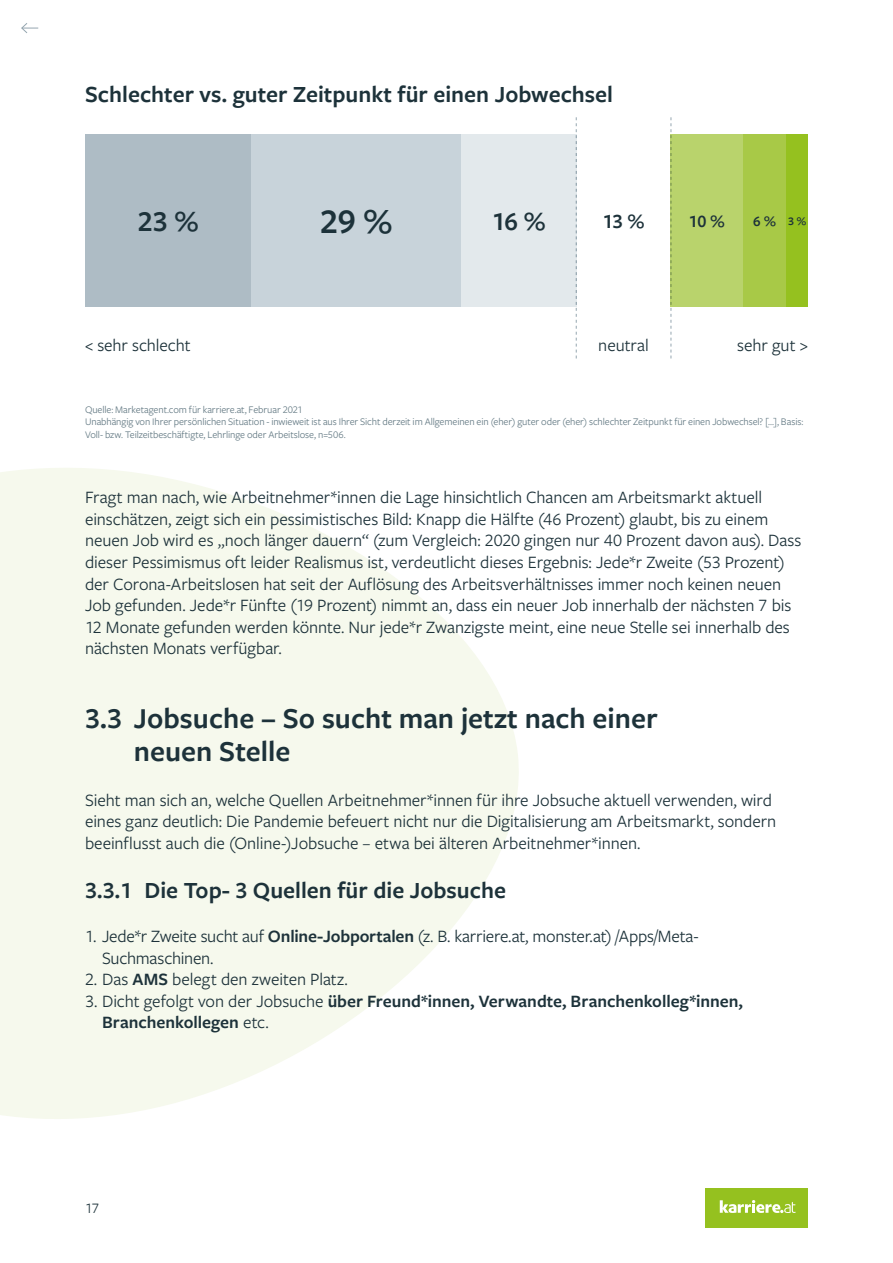
<style>
.page{position:relative;width:893px;height:1263px;background:#fff}
.page>*{position:absolute;margin:0;border:0;box-sizing:border-box;transform-origin:0 0}
.t1{font:600 36px "Freight Sans Pro K";color:#1d323a}
.t2{font:600 30px/33px "Freight Sans Pro K";color:#1d323a}
.t3{font:600 27px "Freight Sans Pro K";color:#1d323a}
.t4{font:600 24px "Freight Sans Pro K";color:#1d323a}
.t5{font:600 21px "Freight Sans Pro K";color:#1d323a}
.t6{font:18px/21.6px "Freight Sans Pro K";letter-spacing:-.005em;color:#1d323a}
.t7{font:600 18px/21.6px "Freight Sans Pro K";color:#1d323a}
.t8{font:600 15px "Freight Sans Pro K";color:#1d323a}
.t9{font:15px "Freight Sans Pro K";color:#1d323a}
.t10{font:10.5px/12.6px "Freight Sans Pro K";letter-spacing:-.01em;color:#647a84}
.s1{font-size:12px}
.s2{font-weight:600}
.s3{font-weight:400}
</style>
<div class="page">
<div style="left:706px;top:1188px;width:102px;height:39px;background:#95c11f"></div>
<svg style="left:720px;top:1200px;width:75px;height:13px"></svg>
<svg style="left:21px;top:23px;width:17px;height:10px"></svg>
<svg style="left:0;top:468px;width:519px;height:651px;fill:#f6f9ed"></svg>
<div style="left:85px;top:135px;width:166px;height:172px;background:#aebcc5"></div>
<div style="left:251px;top:135px;width:210px;height:172px;background:#c8d3da"></div>
<div style="left:461px;top:135px;width:116px;height:172px;background:#e3e9ec"></div>
<div style="left:671px;top:135px;width:72px;height:172px;background:#b9d36c"></div>
<div style="left:743px;top:135px;width:43px;height:172px;background:#a8c947"></div>
<div style="left:786px;top:135px;width:22px;height:172px;background:#95c11f"></div>
<svg style="left:576px;top:117px;width:1px;height:241px"></svg>
<svg style="left:671px;top:117px;width:1px;height:241px"></svg>
<h3 class="t4" style="left:85px;top:78px;width:530px">Schlechter vs. guter Zeitpunkt für einen Jobwechsel</h3>
<h2 class="t2" style="left:138px;top:204px;width:62px">23 %</h2>
<h1 class="t1" style="left:320px;top:197px;width:74px">29 %</h1>
<h3 class="t3" style="left:492px;top:203px;width:55px">16 %</h3>
<p class="t5" style="left:603px;top:207px;width:43px">13 %</p>
<p class="t7" style="left:689px;top:210px;width:37px">10 %</p>
<p class="t8" style="left:753px;top:211px;width:54px">6 % <span class="s1">3 %</span></p>
<p class="t6" style="left:85px;top:334px;width:107px">&lt; sehr schlecht</p>
<p class="t6" style="left:598px;top:334px;width:52px">neutral</p>
<p class="t6" style="left:737px;top:334px;width:72px">sehr gut &gt;</p>
<p class="t10" style="left:85px;top:402px;width:720px">Quelle: Marketagent.com für karriere.at, Februar 2021<br>Unabhängig von Ihrer persönlichen Situation - inwieweit ist aus Ihrer Sicht derzeit im Allgemeinen ein (eher) guter oder (eher) schlechter Zeitpunkt für einen Jobwechsel? [...], Basis:<br>Voll- bzw. Teilzeitbeschäftigte, Lehrlinge oder Arbeitslose, n=506.</p>
<p class="t6" style="left:85px;top:486px;width:718px">Fragt man nach, wie Arbeitnehmer*innen die Lage hinsichtlich Chancen am Arbeitsmarkt aktuell einschätzen, zeigt sich ein pessimistisches Bild: Knapp die Hälfte (46 Prozent) glaubt, bis zu einem neuen Job wird es „noch länger dauern“ (zum Vergleich: 2020 gingen nur 40 Prozent davon aus). Dass dieser Pessimismus oft leider Realismus ist, verdeutlicht dieses Ergebnis: Jede*r Zweite (53 Prozent) der Corona-Arbeitslosen hat seit der Auflösung des Arbeitsverhältnisses immer noch keinen neuen Job gefunden. Jede*r Fünfte (19 Prozent) nimmt an, dass ein neuer Job innerhalb der nächsten 7 bis 12 Monate gefunden werden könnte. Nur jede*r Zwanzigste meint, eine neue Stelle sei innerhalb des nächsten Monats verfügbar.</p>
<h2 class="t2" style="left:134px;top:701px;width:525px;text-indent:-49px">3.3 Jobsuche – So sucht man jetzt nach einer neuen Stelle</h2>
<p class="t6" style="left:85px;top:788px;width:693px">Sieht man sich an, welche Quellen Arbeitnehmer*innen für ihre Jobsuche aktuell verwenden, wird eines ganz deutlich: Die Pandemie befeuert nicht nur die Digitalisierung am Arbeitsmarkt, sondern beeinflusst auch die (Online-)Jobsuche – etwa bei älteren Arbeitnehmer*innen.</p>
<h3 class="t4" style="left:85px;top:873px;width:423px">3.3.1 Die Top- 3 Quellen für die Jobsuche</h3>
<p class="t6" style="left:102px;top:924px;width:598px;text-indent:-17px">1. Jede*r Zweite sucht auf <span class="s2">Online-Jobportalen</span> (z. B. karriere.at, monster.at) /Apps/Meta-<br>Suchmaschinen.</p>
<p class="t6" style="left:85px;top:968px;width:264px">2. Das <span class="s2">AMS</span> belegt den zweiten Platz.</p>
<p class="t7" style="left:102px;top:989px;width:642px;text-indent:-17px"><span class="s3">3. Dicht gefolgt von der Jobsuche</span> über Freund*innen, Verwandte, Branchenkolleg*innen,<br>Branchenkollegen <span class="s3">etc.</span></p>
<p class="t9" style="left:85px;top:1198px;width:16px">17</p>
</div>
